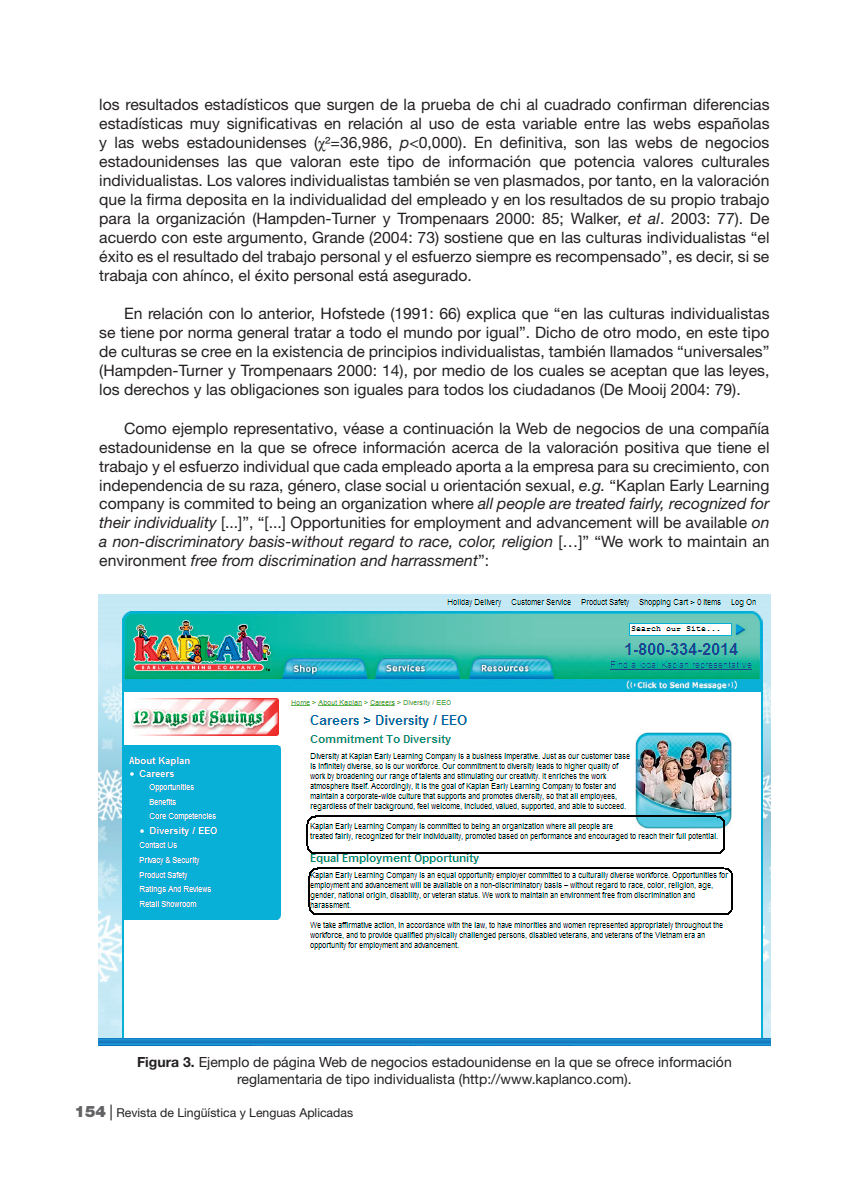
<style>
.page{position:relative;width:844px;height:1191px;background:#fff}
.page>*{position:absolute;margin:0;border:0;box-sizing:border-box;transform-origin:0 0}
.t1{font:15.75px/18.9px "Helvetica Neue LT Std";color:#231f20;text-align:justify}
.t2{font:14px/16.8px "Helvetica Neue LT Std";color:#231f20;text-align:center}
.t3{font:12.25px "Helvetica Neue LT Std";color:#231f20}
.s1{font-family:"Times New Roman"}
.s2{font-style:italic}
.s3{font-weight:700}
.s4{font-weight:900;font-size:15.75px;color:#636366}
.s5{font-size:15.75px}
</style>
<div class="page">
<img style="left:98px;top:594px;width:672px;height:451px">
<p class="t1" style="left:99px;top:95px;width:671px">los resultados estadísticos que surgen de la prueba de chi al cuadrado confirman diferencias estadísticas muy significativas en relación al uso de esta variable entre las webs españolas y las webs estadounidenses (<span class="s1">χ</span>²=36,986, <span class="s2">p</span>&lt;0,000). En definitiva, son las webs de negocios estadounidenses las que valoran este tipo de información que potencia valores culturales individualistas. Los valores individualistas también se ven plasmados, por tanto, en la valoración que la firma deposita en la individualidad del empleado y en los resultados de su propio trabajo para la organización (Hampden-Turner y Trompenaars 2000: 85; Walker, <span class="s2">et al</span>. 2003: 77). De acuerdo con este argumento, Grande (2004: 73) sostiene que en las culturas individualistas “el éxito es el resultado del trabajo personal y el esfuerzo siempre es recompensado”, es decir, si se trabaja con ahínco, el éxito personal está asegurado.</p>
<p class="t1" style="left:99px;top:304px;width:671px;text-indent:25px">En relación con lo anterior, Hofstede (1991: 66) explica que “en las culturas individualistas se tiene por norma general tratar a todo el mundo por igual”. Dicho de otro modo, en este tipo de culturas se cree en la existencia de principios individualistas, también llamados “universales” (Hampden-Turner y Trompenaars 2000: 14), por medio de los cuales se aceptan que las leyes, los derechos y las obligaciones son iguales para todos los ciudadanos (De Mooij 2004: 79).</p>
<p class="t1" style="left:99px;top:418px;width:671px;text-indent:25px">Como ejemplo representativo, véase a continuación la Web de negocios de una compañía estadounidense en la que se ofrece información acerca de la valoración positiva que tiene el trabajo y el esfuerzo individual que cada empleado aporta a la empresa para su crecimiento, con independencia de su raza, género, clase social u orientación sexual, <span class="s2">e.g.</span> “Kaplan Early Learning company is commited to being an organization where <span class="s2">all people are treated fairly, recognized for their individuality</span> [...]”, “[...] Opportunities for employment and advancement will be available <span class="s2">on a non-discriminatory basis-without regard to race, color, religion</span> […]” “We work to maintain an environment <span class="s2">free from discrimination and harrassment</span>”:</p>
<p class="t2" style="left:137px;top:1053px;width:596px"><span class="s3">Figura 3.</span> Ejemplo de página Web de negocios estadounidense en la que se ofrece información reglamentaria de tipo individualista (http://www.kaplanco.com).</p>
<p class="t3" style="left:74px;top:1104px;width:280px"><span class="s4">154</span> <span class="s5">|</span> Revista de Lingüística y Lenguas Aplicadas</p>
</div>
